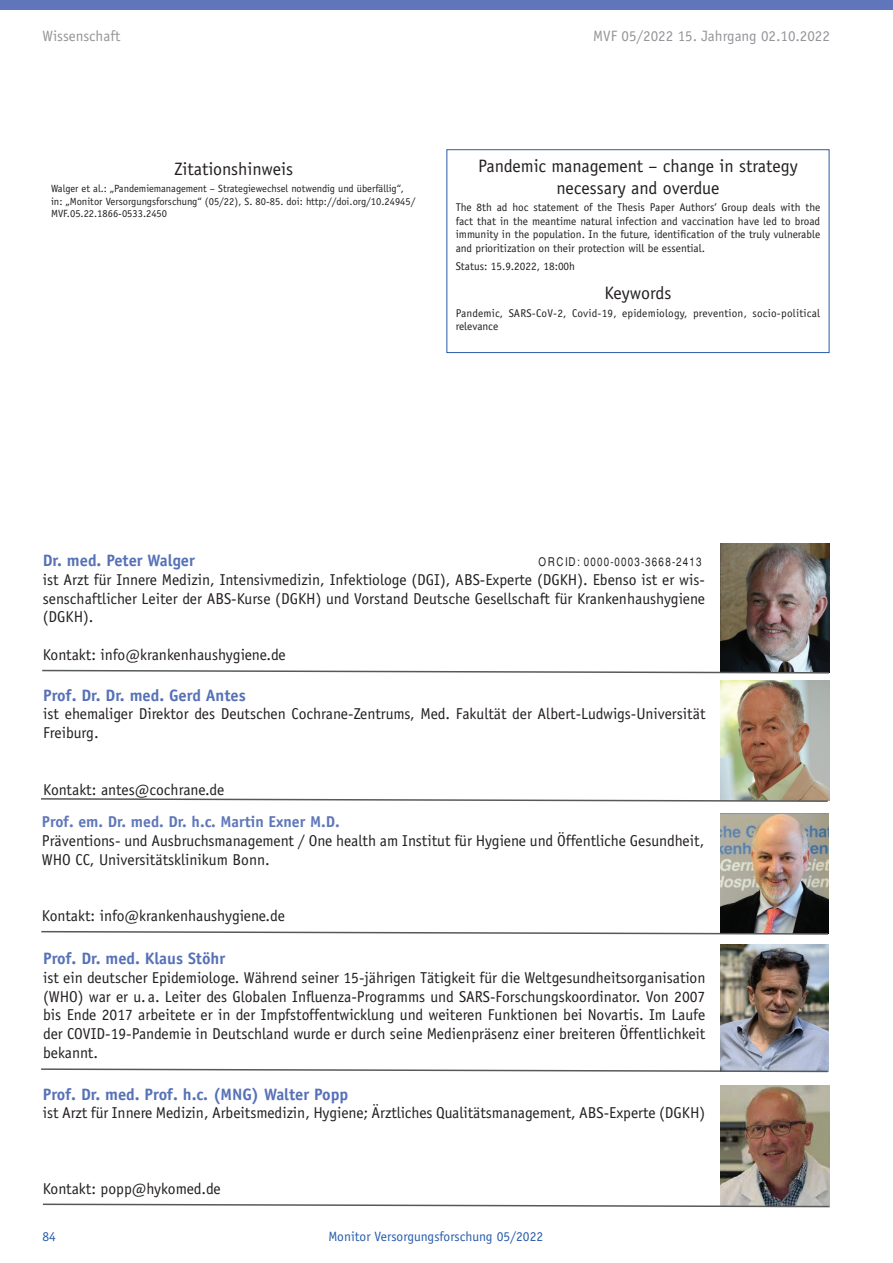
<style>
.page{position:relative;width:893px;height:1263px;background:#fff}
.page>*{position:absolute;margin:0;border:0;box-sizing:border-box;transform-origin:0 0}
.t1{font:18px/21.6px "Officina Sans";color:#231f20;text-align:center}
.t2{font:700 16.5px "Officina Sans";color:#5671b7}
.t3{font:15.75px/18.9px "Officina Sans";color:#231f20;text-align:justify}
.t4{font:700 15.75px "Officina Sans";color:#5f77ba}
.t5{font:15px "Officina Sans";color:#939598}
.t6{font:13.5px "Officina Sans";color:#275caa}
.t7{font:condensed 12px "Helvetica";color:#231f20}
.t8{font:11.25px/13.5px "Officina Sans";color:#231f20;text-align:justify}
.t9{font:11.25px/13.5px "Officina Sans";letter-spacing:.02em;color:#231f20}
.t10{font:10.5px/12.6px "Officina Sans";color:#231f20}
</style>
<div class="page">
<div style="left:0;top:0;width:893px;height:10px;background:#5f77ba"></div>
<img style="left:720px;top:1086px;width:110px;height:117px">
<img style="left:720px;top:945px;width:109px;height:123px">
<img style="left:720px;top:814px;width:109px;height:116px">
<img style="left:720px;top:544px;width:109px;height:125px">
<svg style="left:42px;top:1203px;width:788px;height:5px"></svg>
<div style="left:446px;top:149px;width:383px;height:204px;border:1px solid #275caa"></div>
<svg style="left:42px;top:669px;width:788px;height:5px"></svg>
<svg style="left:41px;top:930px;width:788px;height:5px"></svg>
<svg style="left:41px;top:1068px;width:788px;height:5px"></svg>
<img style="left:720px;top:681px;width:109px;height:116px">
<svg style="left:41px;top:797px;width:788px;height:5px"></svg>
<p class="t5" style="left:43px;top:27px;width:79px">Wissenschaft</p>
<p class="t5" style="left:593px;top:27px;width:238px">MVF 05/2022 15. Jahrgang 02.10.2022</p>
<p class="t1" style="left:174px;top:158px;width:120px">Zitationshinweis</p>
<p class="t10" style="left:51px;top:182px;width:366px">Walger et al.: „Pandemiemanagement – Strategiewechsel notwendig und überfällig“, in: „Monitor Versorgungsforschung“ (05/22), S. 80-85. doi: http://doi.org/10.24945/<br>MVF.05.22.1866-0533.2450</p>
<p class="t1" style="left:478px;top:155px;width:321px">Pandemic management – change in strategy necessary and overdue</p>
<p class="t8" style="left:456px;top:201px;width:366px">The 8th ad hoc statement of the Thesis Paper Authors‘ Group deals with the fact that in the meantime natural infection and vaccination have led to broad immunity in the population. In the future, identification of the truly vulnerable and prioritization on their protection will be essential.</p>
<p class="t8" style="left:456px;top:259px;width:121px">Status: 15.9.2022, 18:00h</p>
<p class="t1" style="left:604px;top:282px;width:69px">Keywords</p>
<p class="t9" style="left:456px;top:306px;width:366px">Pandemic, SARS-CoV-2, Covid-19, epidemiology, prevention, socio-political relevance</p>
<p class="t2" style="left:43px;top:550px;width:154px">Dr. med. Peter Walger</p>
<p class="t7" style="left:539px;top:554px;width:166px">ORCID: 0000-0003-3668-2413</p>
<p class="t3" style="left:43px;top:570px;width:664px">ist Arzt für Innere Medizin, Intensivmedizin, Infektiologe (DGI), ABS-Experte (DGKH). Ebenso ist er wis&shy;senschaftlicher Leiter der ABS-Kurse (DGKH) und Vorstand Deutsche Gesellschaft für Krankenhaushygiene (DGKH).</p>
<p class="t3" style="left:43px;top:645px;width:244px">Kontakt: info@krankenhaushygiene.de</p>
<p class="t2" style="left:43px;top:685px;width:204px">Prof. Dr. Dr. med. Gerd Antes</p>
<p class="t3" style="left:43px;top:705px;width:664px">ist ehemaliger Direktor des Deutschen Cochrane-Zentrums, Med. Fakultät der Albert-Ludwigs-Universität<br>Freiburg.</p>
<p class="t3" style="left:43px;top:780px;width:183px">Kontakt: antes@cochrane.de</p>
<p class="t4" style="left:42px;top:812px;width:299px">Prof. em. Dr. med. Dr. h.c. Martin Exner M.D.</p>
<p class="t3" style="left:42px;top:831px;width:664px">Präventions- und Ausbruchsmanagement / One health am Institut für Hygiene und Öffentliche Gesundheit,<br>WHO CC, Universitätsklinikum Bonn.</p>
<p class="t3" style="left:42px;top:907px;width:244px">Kontakt: info@krankenhaushygiene.de</p>
<p class="t2" style="left:43px;top:948px;width:184px">Prof. Dr. med. Klaus Stöhr</p>
<p class="t3" style="left:43px;top:968px;width:664px">ist ein deutscher Epidemiologe. Während seiner 15-jährigen Tätigkeit für die Weltgesundheitsorganisation (WHO) war er u. a. Leiter des Globalen Influenza-Programms und SARS-Forschungskoordinator. Von 2007 bis Ende 2017 arbeitete er in der Impfstoffentwicklung und weiteren Funktionen bei Novartis. Im Laufe der COVID-19-Pandemie in Deutschland wurde er durch seine Medienpräsenz einer breiteren Öffentlichkeit bekannt.</p>
<p class="t2" style="left:43px;top:1084px;width:307px">Prof. Dr. med. Prof. h.c. (MNG) Walter Popp</p>
<p class="t3" style="left:43px;top:1104px;width:664px">ist Arzt für Innere Medizin, Arbeitsmedizin, Hygiene; Ärztliches Qualitätsmanagement, ABS-Experte (DGKH)</p>
<p class="t3" style="left:43px;top:1179px;width:179px">Kontakt: popp@hykomed.de</p>
<p class="t6" style="left:43px;top:1228px;width:15px">84</p>
<p class="t6" style="left:329px;top:1228px;width:216px">Monitor Versorgungsforschung 05/2022</p>
</div>
